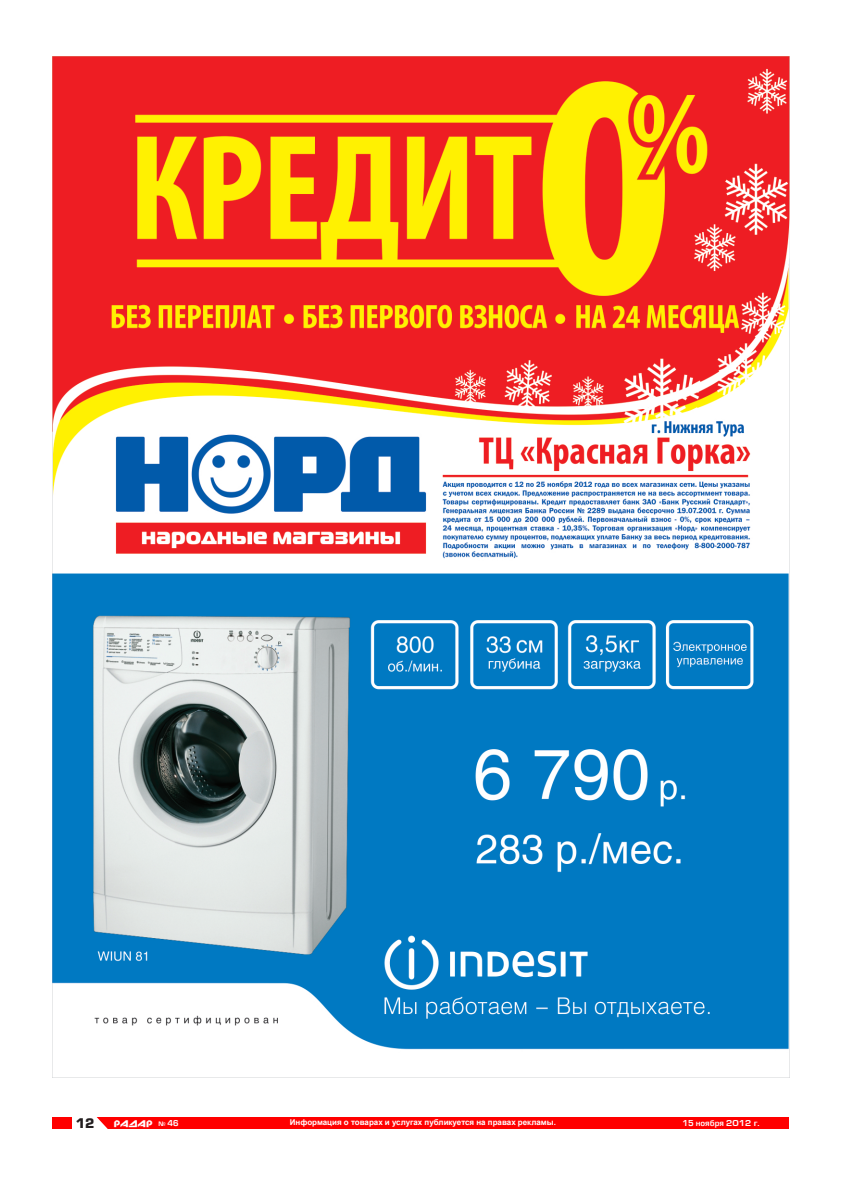
<style>
.page{position:relative;width:842px;height:1191px;background:#fff}
.page>*{position:absolute;margin:0;border:0;box-sizing:border-box;transform-origin:0 0}
.t1{font:700 13px "Europe";color:#231f20}
.t2{font:9px "New Zelek";color:#fff;scale:1.11 1}
.t3{font:700 8px "Arial";color:#fff}
.t4{font:8px "Europe Demi";color:#fff}
.s1{font-size:6px}
</style>
<div class="page">
<div style="left:52px;top:1117px;width:737px;height:11px;background:#f00"></div>
<div style="left:72px;top:1113px;width:19px;height:27px;background:#fff"></div>
<svg style="left:91px;top:1117px;width:18px;height:12px"></svg>
<img style="left:52px;top:57px;width:737px;height:1020px">
<p class="t1" style="left:76px;top:1115px;width:20px">12</p>
<p class="t2" style="left:114px;top:1117px;width:36px">РАДАР</p>
<p class="t4" style="left:159px;top:1118px;width:21px"><span class="s1">¹</span> 46</p>
<p class="t3" style="left:290px;top:1117px;width:268px">Информация о товарах и услугах публикуется на правах рекламы.</p>
<p class="t4" style="left:682px;top:1118px;width:79px">15 ноября 2012 г.</p>
</div>
